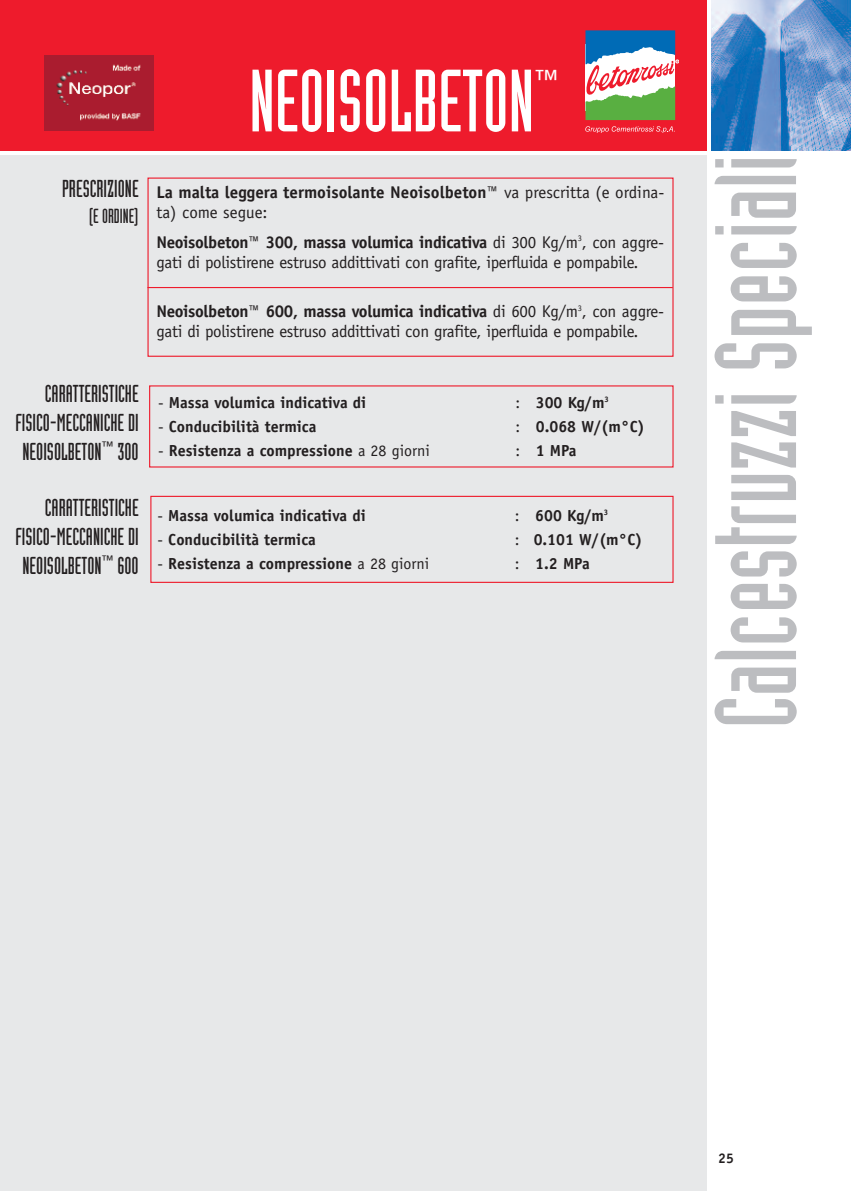
<style>
.page{position:relative;width:851px;height:1191px;background:#fff}
.page>*{position:absolute;margin:0;border:0;box-sizing:border-box;transform-origin:0 0}
.t1{font:113.2px "Industria Solid";color:#bcbdc0}
.t2{font:86.4px "Industria Solid";color:#fff}
.t3{font:24px/28.8px "Industria Solid";color:#231f20;text-align:justify}
.t4{font:24px "Industria Solid";color:#fff}
.t5{font:20px "Industria Solid";color:#231f20}
.t6{font:17px/20.4px "Officina Sans";letter-spacing:-.02em;color:#231f20}
.t7{font:700 17px/20.4px "Officina Sans";color:#231f20}
.t8{font:700 16px "Officina Sans";color:#231f20}
.t9{font:700 14px "Officina Sans";color:#231f20}
.s1{font-weight:400}
.s2{font-weight:700}
</style>
<div class="page">
<div style="left:0;top:155px;width:706px;height:1036px;background:#e7e8e9"></div>
<div style="left:0;top:0;width:706px;height:150px;background:#ee1b2c"></div>
<img style="left:711px;top:0;width:139px;height:150px">
<div style="left:150px;top:496px;width:523px;height:87px;border:1px solid #ee1b2c"></div>
<div style="left:147px;top:177px;width:526px;height:180px;border:1px solid #ee1b2c"></div>
<hr style="left:147px;top:287px;width:525px;height:1px;background:#ee1b2c">
<svg style="left:585px;top:30px;width:93px;height:90px;background:#90a89f"></svg>
<svg style="left:585px;top:126px;width:89px;height:7px"></svg>
<img style="left:44px;top:56px;width:109px;height:75px">
<h2 class="t2" style="left:249px;top:70px;width:286px">NEOISOLBETON</h2>
<h3 class="t4" style="left:534px;top:70px;width:25px">™</h3>
<h3 class="t3" style="left:62px;top:175px;width:78px">PRESCRIZIONE</h3>
<p class="t5" style="left:89px;top:208px;width:51px">(E ORDINE)</p>
<p class="t7" style="left:156px;top:183px;width:509px">La malta leggera termoisolante Neoisolbeton™ <span class="s1">va prescritta (e ordina&shy;ta) come segue:</span></p>
<p class="t6" style="left:156px;top:233px;width:509px"><span class="s2">Neoisolbeton™ 300, massa volumica indicativa</span> di 300 Kg/m<sup>3</sup>, con aggre&shy;gati di polistirene estruso addittivati con grafite, iperfluida e pompabile.</p>
<p class="t6" style="left:156px;top:302px;width:509px"><span class="s2">Neoisolbeton™ 600, massa volumica indicativa</span> di 600 Kg/m<sup>3</sup>, con aggre&shy;gati di polistirene estruso addittivati con grafite, iperfluida e pompabile.</p>
<h3 class="t3" style="left:16px;top:381px;width:124px;text-indent:29px">CARATTERISTICHE FISICO-MECCANICHE DI NEOISOLBETON<sup>™</sup> 300</h3>
<p class="t8" style="left:158px;top:397px;width:210px"><span class="s1">-</span> Massa volumica indicativa di</p>
<p class="t8" style="left:515px;top:397px;width:95px"><span class="s1">:</span> 300 Kg/m<sup>3</sup></p>
<p class="t8" style="left:158px;top:421px;width:160px"><span class="s1">-</span> Conducibilità termica</p>
<p class="t8" style="left:515px;top:421px;width:131px"><span class="s1">:</span> 0.068 W/(m°C)</p>
<p class="t8" style="left:158px;top:445px;width:273px"><span class="s1">-</span> Resistenza a compressione <span class="s1">a 28 giorni</span></p>
<p class="t8" style="left:515px;top:445px;width:63px"><span class="s1">:</span> 1 MPa</p>
<h3 class="t3" style="left:16px;top:495px;width:124px;text-indent:29px">CARATTERISTICHE FISICO-MECCANICHE DI NEOISOLBETON<sup>™</sup> 600</h3>
<p class="t8" style="left:157px;top:509px;width:210px"><span class="s1">-</span> Massa volumica indicativa di</p>
<p class="t8" style="left:515px;top:509px;width:95px"><span class="s1">:</span> 600 Kg/m<sup>3</sup></p>
<p class="t8" style="left:157px;top:533px;width:160px"><span class="s1">-</span> Conducibilità termica</p>
<p class="t8" style="left:515px;top:533px;width:129px"><span class="s1">:</span> 0.101 W/(m°C)</p>
<p class="t8" style="left:157px;top:557px;width:273px"><span class="s1">-</span> Resistenza a compressione <span class="s1">a 28 giorni</span></p>
<p class="t8" style="left:515px;top:557px;width:76px"><span class="s1">:</span> 1.2 MPa</p>
<h1 class="t1" style="left:715px;top:728px;width:575px;rotate:-90deg">Calcestruzzi Speciali</h1>
<p class="t9" style="left:718px;top:1152px;width:17px">25</p>
</div>
